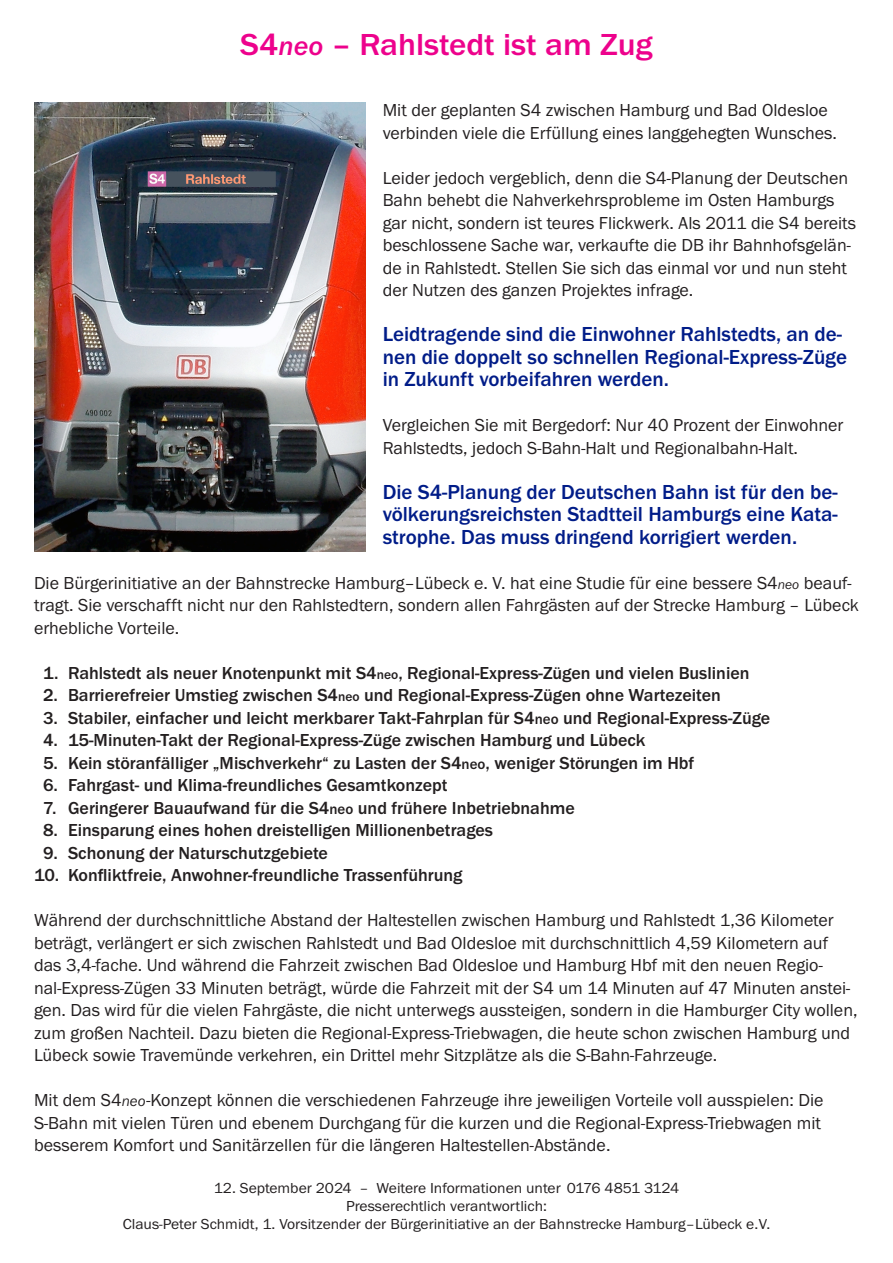
<style>
.page{position:relative;width:893px;height:1263px;background:#fff}
.page>*{position:absolute;margin:0;border:0;box-sizing:border-box;transform-origin:0 0}
.t1{font:500 31.5px "Franklin Gothic Itc T";color:#ed028c;scale:1.05 1}
.t2{font:500 21px/22.5px "Franklin Gothic Itc T";color:#001c88}
.t3{font:18px/22.5px "Franklin Gothic Itc T";color:#231f20}
.t4{font:500 18px "Franklin Gothic Itc T";color:#231f20}
.t5{font:15px/18px "Franklin Gothic Itc T";color:#231f20;text-align:center;scale:1.04 1}
.s1{font-style:italic;font-size:27px}
.s2{font-style:italic;font-size:13.5px}
.s3{font-size:13.5px}
.s4{font-size:15px}
.s5{font-style:italic;font-size:15px}
</style>
<div class="page">
<img style="left:34px;top:102px;width:332px;height:450px">
<h1 class="t1" style="left:240px;top:26px;width:394px">S4<span class="s1">neo</span> – Rahlstedt ist am Zug</h1>
<p class="t3" style="left:383px;top:99px;width:456px">Mit der geplanten S4 zwischen Hamburg und Bad Oldesloe verbinden viele die Erfüllung eines langgehegten Wunsches.</p>
<p class="t3" style="left:383px;top:166px;width:475px">Leider jedoch vergeblich, denn die S4-Planung der Deutschen Bahn behebt die Nahverkehrsprobleme im Osten Hamburgs gar nicht, sondern ist teures Flickwerk. Als 2011 die S4 bereits beschlossene Sache war, verkaufte die DB ihr Bahnhofsgelän&shy;de in Rahlstedt. Stellen Sie sich das einmal vor und nun steht der Nutzen des ganzen Projektes infrage.</p>
<p class="t2" style="left:383px;top:323px;width:466px">Leidtragende sind die Einwohner Rahlstedts, an de&shy;nen die doppelt so schnellen Regional-Express-Züge in Zukunft vorbeifahren werden.</p>
<p class="t3" style="left:383px;top:414px;width:462px">Vergleichen Sie mit Bergedorf: Nur 40 Prozent der Einwohner<br>Rahlstedts, jedoch S-Bahn-Halt und Regionalbahn-Halt.</p>
<p class="t2" style="left:383px;top:480px;width:456px;text-align:justify">Die S4-Planung der Deutschen Bahn ist für den be&shy;völkerungsreichsten Stadtteil Hamburgs eine Kata&shy;strophe. Das muss dringend korrigiert werden.</p>
<p class="t3" style="left:34px;top:571px;width:826px">Die Bürgerinitiative an der Bahnstrecke Hamburg–Lübeck e. V. hat eine Studie für eine bessere S4<span class="s2">neo</span> beauf&shy;tragt. Sie verschafft nicht nur den Rahlstedtern, sondern allen Fahrgästen auf der Strecke Hamburg – Lübeck erhebliche Vorteile.</p>
<p class="t4" style="left:43px;top:662px;width:708px">1. Rahlstedt als neuer Knotenpunkt mit S4<span class="s3">neo</span>, Regional-Express-Zügen und vielen Buslinien</p>
<p class="t4" style="left:43px;top:685px;width:679px">2. Barrierefreier Umstieg zwischen S4<span class="s3">neo</span> und Regional-Express-Zügen ohne Wartezeiten</p>
<p class="t4" style="left:43px;top:707px;width:729px">3. Stabiler, einfacher und leicht merkbarer Takt-Fahrplan für S4<span class="s4">neo</span> und Regional-Express-Züge</p>
<p class="t4" style="left:43px;top:730px;width:604px">4. 15-Minuten-Takt der Regional-Express-Züge zwischen Hamburg und Lübeck</p>
<p class="t4" style="left:43px;top:752px;width:653px">5. Kein störanfälliger „Mischverkehr“ zu Lasten der S4<span class="s4">neo</span>, weniger Störungen im Hbf</p>
<p class="t4" style="left:43px;top:775px;width:406px">6. Fahrgast- und Klima-freundliches Gesamtkonzept</p>
<p class="t4" style="left:43px;top:797px;width:533px">7. Geringerer Bauaufwand für die S4<span class="s4">neo</span> und frühere Inbetriebnahme</p>
<p class="t4" style="left:43px;top:820px;width:452px">8. Einsparung eines hohen dreistelligen Millionenbetrages</p>
<p class="t4" style="left:43px;top:842px;width:286px">9. Schonung der Naturschutzgebiete</p>
<p class="t4" style="left:34px;top:865px;width:430px">10. Konfliktfreie, Anwohner-freundliche Trassenführung</p>
<p class="t3" style="left:34px;top:909px;width:825px">Während der durchschnittliche Abstand der Haltestellen zwischen Hamburg und Rahlstedt 1,36 Kilometer beträgt, verlängert er sich zwischen Rahlstedt und Bad Oldesloe mit durchschnittlich 4,59 Kilometern auf das 3,4-fache. Und während die Fahrzeit zwischen Bad Oldesloe und Hamburg Hbf mit den neuen Regio&shy;nal-Express-Zügen 33 Minuten beträgt, würde die Fahrzeit mit der S4 um 14 Minuten auf 47 Minuten anstei&shy;gen. Das wird für die vielen Fahrgäste, die nicht unterwegs aussteigen, sondern in die Hamburger City wollen, zum großen Nachteil. Dazu bieten die Regional-Express-Triebwagen, die heute schon zwischen Hamburg und Lübeck sowie Travemünde verkehren, ein Drittel mehr Sitzplätze als die S-Bahn-Fahrzeuge.</p>
<p class="t3" style="left:34px;top:1089px;width:791px">Mit dem S4<span class="s5">neo</span>-Konzept können die verschiedenen Fahrzeuge ihre jeweiligen Vorteile voll ausspielen: Die<br>S-Bahn mit vielen Türen und ebenem Durchgang für die kurzen und die Regional-Express-Triebwagen mit besserem Komfort und Sanitärzellen für die längeren Haltestellen-Abstände.</p>
<p class="t5" style="left:123px;top:1179px;width:624px">12. September 2024 – Weitere Informationen unter 0176 4851 3124<br>Presserechtlich verantwortlich:<br>Claus-Peter Schmidt, 1. Vorsitzender der Bürgerinitiative an der Bahnstrecke Hamburg–Lübeck e.V.</p>
</div>
